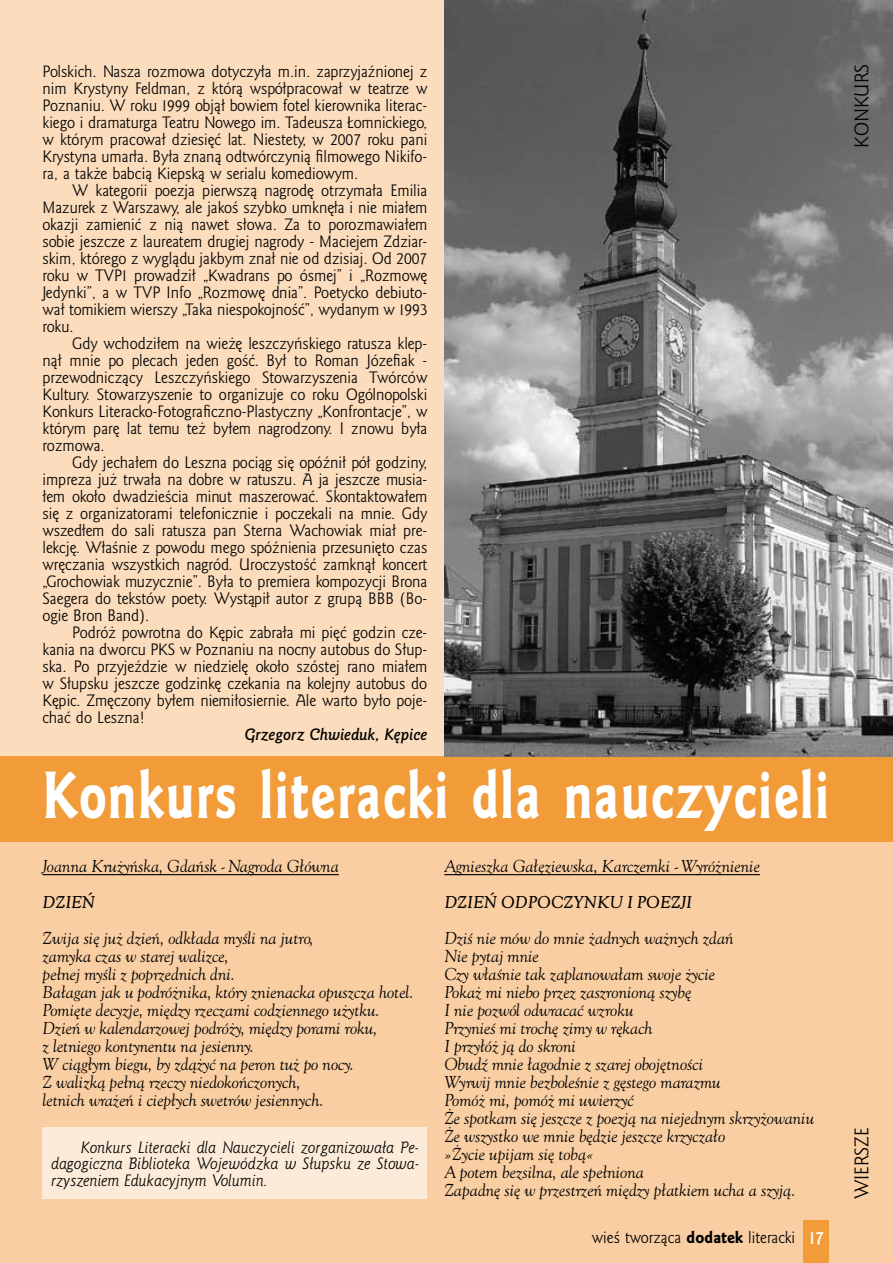
<style>
.page{position:relative;width:893px;height:1263px;background:#fff}
.page>*{position:absolute;margin:0;border:0;box-sizing:border-box;transform-origin:0 0}
.t1{font:60.45px "Goldy EFN Heavy";letter-spacing:.035em;color:#fff;scale:.77 1}
.t2{font:18px "Goldy EFN";color:#000}
.t3{font:15px/17px "Goldy EFN";color:#000;text-align:justify}
.t4{font:italic 15px/18px "Goldy Olds EFN";color:#000}
.t5{font:italic 15px/16.5px "Goldy EFN";color:#000;text-align:justify}
.t6{font:italic 700 15px "Goldy Olds EFN";color:#000}
.t7{font:italic 700 15px "Goldy EFN";color:#000}
.s1{font-family:"Goldy EFN Heavy"}
.s2{font-weight:700;font-size:16.5px;color:#fff}
</style>
<div class="page">
<div style="left:0;top:0;width:893px;height:757px;background:#fbdcbc"></div>
<div style="left:0;top:842px;width:893px;height:421px;background:#f9cea2"></div>
<div style="left:0;top:757px;width:893px;height:85px;background:#f19b39"></div>
<hr style="left:43px;top:874px;width:296px;height:1px;background:#000">
<hr style="left:444px;top:874px;width:316px;height:1px;background:#000">
<div style="left:43px;top:1127px;width:384px;height:72px;background:#fbebd8"></div>
<img style="left:444px;top:0;width:449px;height:757px">
<div style="left:804px;top:1220px;width:25px;height:43px;background:#f19b39"></div>
<p class="t3" style="left:43px;top:63px;width:386px">Polskich. Nasza rozmowa dotyczyła m.in. zaprzyjaźnionej z nim Krystyny Feldman, z którą współpracował w teatrze w Poznaniu. W roku 1999 objął bowiem fotel kierownika literac&shy;kiego i dramaturga Teatru Nowego im. Tadeusza Łomnickiego, w którym pracował dziesięć lat. N iestety, w 2007 roku pani Krystyna umarła. Była znaną odtwórczynią filmowego N ikifo&shy;ra, a także babcią Kiepską w serialu komediowym.</p>
<p class="t3" style="left:43px;top:182px;width:386px;text-indent:30px">W kategorii poezja pierwszą nagrodę otrzymała Emilia Mazurek z Warszawy, ale jakoś szybko umknęła i nie miałem okazji zamienić z nią nawet słowa. Za to porozmawiałem sobie jeszcze z laureatem drugiej nagrody - Maciejem Zdziar&shy;skim, którego z wyglądu jakbym znał nie od dzisiaj. Od 2007 roku w TVP1 prowadził „Kwadrans po ósmej” i „Rozmowę Jedynki”, a w TVP I nfo „Rozmowę dnia”. Poetycko debiuto&shy;wał tomikiem wierszy „Taka niespokojność”, wydanym w 1993 roku.</p>
<p class="t3" style="left:43px;top:335px;width:386px;text-indent:30px">Gdy wchodziłem na wieżę leszczyńskiego ratusza klep&shy;nął mnie po plecach jeden gość. Był to Roman Józefiak - przewodniczący Leszczyńskiego Stowarzyszenia Twórców Kultury. Stowarzyszenie to organizuje co roku Ogólnopolski Konkurs Literacko-Fotograficzno-Plastyczny „Konfrontacje”, w którym parę lat temu też byłem nagrodzony. I znowu była rozmowa.</p>
<p class="t3" style="left:43px;top:454px;width:386px;text-indent:30px">Gdy jechałem do Leszna pociąg się opóźnił pół godziny, impreza już trwała na dobre w ratuszu. A ja jeszcze musia&shy;łem około dwadzieścia minut maszerować. Skontaktowałem się z organizatorami telefonicznie i poczekali na mnie. Gdy wszedłem do sali ratusza pan Sterna Wachowiak miał pre&shy;lekcję. Właśnie z powodu mego spóźnienia przesunięto czas wręczania wszystkich nagród. Uroczystość zamknął koncert „Grochowiak muzycznie”. Była to premiera kompozycji Brona Saegera do tekstów poety. Wystąpił autor z grupą BBB (Bo&shy;ogie Bron Band).</p>
<p class="t3" style="left:43px;top:624px;width:386px;text-indent:30px">Podróż powrotna do Kępic zabrała mi pięć godzin cze&shy;kania na dworcu PKS w Poznaniu na nocny autobus do Słup&shy;ska. Po przyjeździe w niedzielę około szóstej rano miałem w Słupsku jeszcze godzinkę czekania na kolejny autobus do Kępic. Zmęczony byłem niemiłosiernie. Ale warto było poje&shy;chać do Leszna!</p>
<p class="t7" style="left:244px;top:726px;width:184px">Grzegorz Chwieduk, Kępice</p>
<h1 class="t1" style="left:43px;top:758px;width:1023px">Konkurs literacki dla nauczycieli</h1>
<p class="t4" style="left:43px;top:856px;width:298px">Joanna Krużyńska, Gdańsk - Nagroda Główna</p>
<p class="t6" style="left:43px;top:891px;width:54px">DZIEŃ</p>
<p class="t4" style="left:43px;top:928px;width:373px">Zwija się już dzień, odkłada myśli na jutro,<br>zamyka czas w starej walizce,<br>pełnej myśli z poprzednich dni.<br>Bałagan jak u podróżnika, który znienacka opuszcza hotel.<br>Pomięte decyzje, między rzeczami codziennego użytku.<br>Dzień w kalendarzowej podróży, między porami roku,<br>z letniego kontynentu na jesienny.<br>W ciągłym biegu, by zdążyć na peron tuż po nocy.<br>Z walizką pełną rzeczy niedokończonych,<br>letnich wrażeń i ciepłych swetrów jesiennych.</p>
<p class="t4" style="left:444px;top:856px;width:317px">Agnieszka Gałęziewska, Karczemki - Wyróżnienie</p>
<p class="t6" style="left:444px;top:891px;width:249px">DZIEŃ ODPOCZYNKU I POEZJI</p>
<p class="t4" style="left:444px;top:928px;width:371px">Dziś nie mów do mnie żadnych ważnych zdań<br>Nie pytaj mnie<br>Czy właśnie tak zaplanowałam swoje życie<br>Pokaż mi niebo przez zaszronioną szybę<br>I nie pozwól odwracać wzroku<br>Przynieś mi trochę zimy w rękach<br>I przyłóż ją do skroni<br>Obudź mnie łagodnie z szarej obojętności<br>Wyrwij mnie bezboleśnie z gęstego marazmu<br>Pomóż mi, pomóż mi uwierzyć<br>Że spotkam się jeszcze z poezją na niejednym skrzyżowaniu Że wszystko we mnie będzie jeszcze krzyczało<br>»Życie upijam się tobą«<br>A potem bezsilna, ale spełniona<br>Zapadnę się w przestrzeń między płatkiem ucha a szyją.</p>
<p class="t5" style="left:51px;top:1139px;width:369px;text-indent:30px">Konkurs Literacki dla Nauczycieli zorganizowała Pe&shy;dagogiczna Biblioteka Wojewódzka w Słupsku ze Stowa&shy;rzyszeniem Edukacyjnym Volumin.</p>
<p class="t3" style="left:592px;top:1230px;width:234px">wieś tworząca <span class="s1">dodatek</span> literacki <span class="s2">17</span></p>
<p class="t2" style="left:851px;top:148px;width:83px;rotate:-90deg">konkurs</p>
<p class="t2" style="left:851px;top:1199px;width:73px;rotate:-90deg">wiersze</p>
</div>
